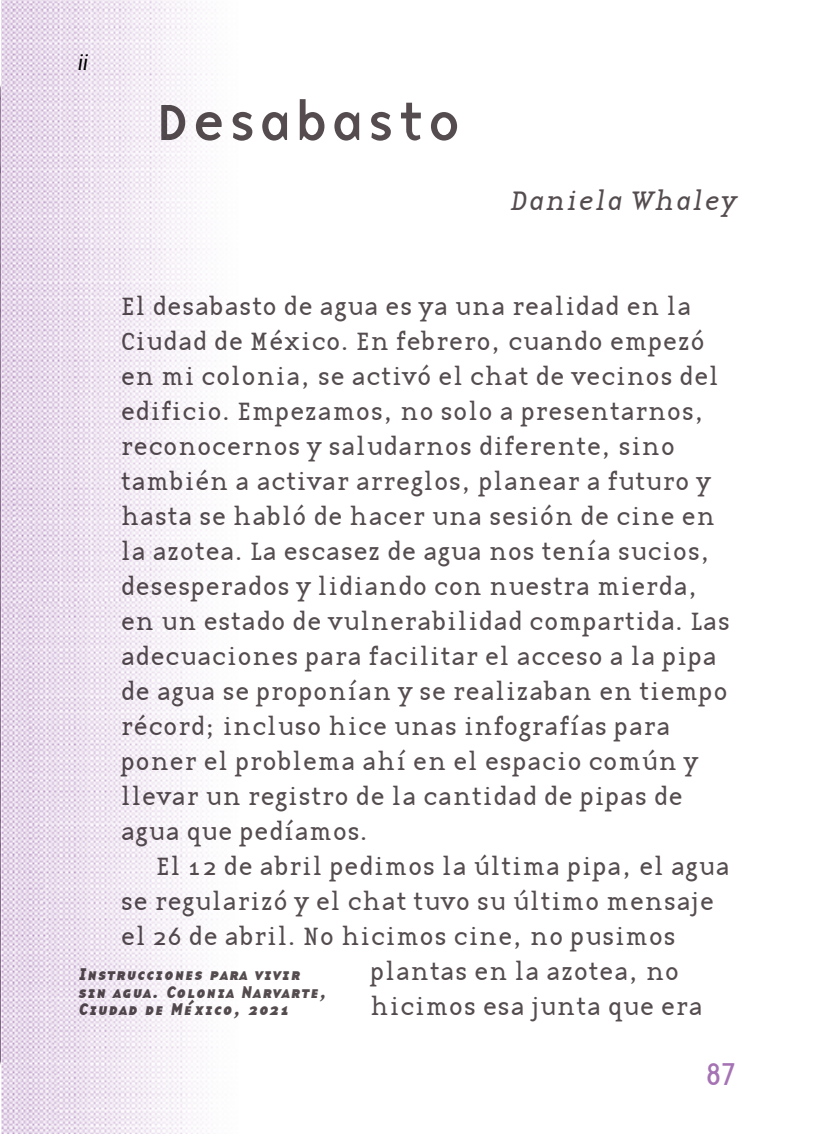
<style>
.page{position:relative;width:815px;height:1134px;background:#fff}
.page>*{position:absolute;margin:0;border:0;box-sizing:border-box;transform-origin:0 0}
.t1{font:52.5px "Base Nine";letter-spacing:.02em;color:#544c4f}
.t2{font:32.5px "Base Twelve Sans";color:#a573b4}
.t3{font:27.5px "Base Twelve Serif I";letter-spacing:.02em;color:#544c4f}
.t4{font:25.75px/35px "Base Twelve Serif";letter-spacing:-.005em;color:#544c4f}
.t5{font:22.5px "Base Twelve Sans I";color:#000}
.t6{font:17.5px/17.5px "Base Twelve Sans SCBI";letter-spacing:.1em;color:#544c4f}
</style>
<div class="page">
<img style="left:1px;top:0;width:217px;height:1134px">
<img style="left:0;top:85px;width:1px;height:980px">
<p class="t5" style="left:78px;top:48px;width:12px">ii</p>
<h1 class="t1" style="left:155px;top:84px;width:308px">Desabasto</h1>
<p class="t3" style="left:510px;top:184px;width:229px">Daniela Whaley</p>
<p class="t4" style="left:120px;top:288px;width:611px">El desabasto de agua es ya una realidad en la Ciudad de México. En febrero, cuando empezó en mi colonia, se activó el chat de vecinos del edificio. Empezamos, no solo a presentarnos, reconocernos y saludarnos diferente, sino también a activar arreglos, planear a futuro y hasta se habló de hacer una sesión de cine en la azotea. La escasez de agua nos tenía sucios, desesperados y lidiando con nuestra mierda, en un estado de vulnerabilidad compartida. Las adecuaciones para facilitar el acceso a la pipa de agua se proponían y se realizaban en tiempo récord; incluso hice unas infografías para poner el problema ahí en el espacio común y llevar un registro de la cantidad de pipas de agua que pedíamos.</p>
<p class="t4" style="left:155px;top:848px;width:576px">El 12 de abril pedimos la última pipa, el agua</p>
<p class="t4" style="left:120px;top:883px;width:595px">se regularizó y el chat tuvo su último mensaje</p>
<p class="t4" style="left:120px;top:918px;width:557px">el 26 de abril. No hicimos cine, no pusimos</p>
<p class="t4" style="left:370px;top:953px;width:311px">plantas en la azotea, no</p>
<p class="t4" style="left:370px;top:988px;width:335px">hicimos esa junta que era</p>
<p class="t6" style="left:79px;top:964px;width:250px">Instrucciones para vivir sin agua. Colonia Narvarte,<br>Ciudad de México, 2021</p>
<p class="t2" style="left:705px;top:1054px;width:33px">87</p>
</div>
